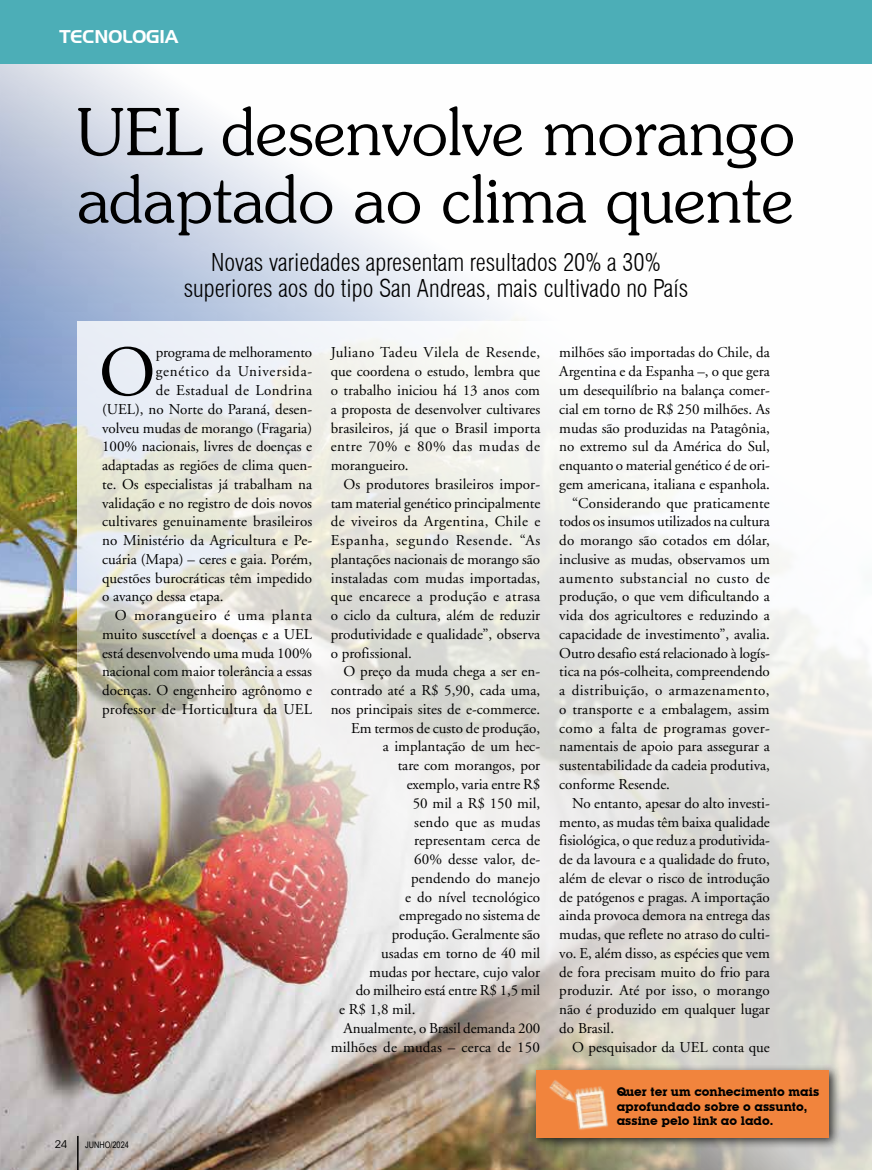
<style>
.page{position:relative;width:872px;height:1170px;background:#fff}
.page>*{position:absolute;margin:0;border:0;box-sizing:border-box;transform-origin:0 0}
.t1{font:71.55px "Adobe Garamond";color:#000}
.t2{font:300 64.5px/67.5px "Souvenir";color:#000}
.t3{font:300 condensed 24px/25.5px "Swiss 721 BT";color:#000;text-align:center}
.t4{font:18px "Aero Regular SWFTE";color:#fff}
.t5{font:15px/18.8px "Adobe Garamond";color:#000;text-align:justify}
.t6{font:15px "Adobe Garamond";letter-spacing:.03em;color:#000}
.t7{font:15px "Adobe Garamond";letter-spacing:.02em;color:#000}
.t8{font:15px "Adobe Garamond";letter-spacing:.025em;color:#000}
.t9{font:15px "Adobe Garamond";letter-spacing:.055em;color:#000}
.t10{font:15px "Adobe Garamond";letter-spacing:.05em;color:#000}
.t11{font:700 12px/14.5px "Lubalin Graph IT Cby BT";color:#000}
.t12{font:100 12px "Avant Garde";color:#000}
.t13{font:9px "Arial Narrow";color:#000}
</style>
<div class="page">
<img style="left:0;top:63px;width:872px;height:1106px">
<img style="left:77px;top:321px;width:795px;height:848px">
<hr style="left:77px;top:1135px;width:2px;height:34px;background:#000">
<div style="left:0;top:0;width:872px;height:63px;background:#4caeb7"></div>
<div style="left:530px;top:1064px;width:311px;height:85px;background:#000;opacity:.75"></div>
<div style="left:536px;top:1070px;width:293px;height:67px;background:#f1843d"></div>
<img style="left:549px;top:1080px;width:60px;height:50px">
<p class="t4" style="left:59px;top:25px;width:120px">TECNOLOGIA</p>
<h2 class="t2" style="left:76px;top:97px;width:720px">UEL desenvolve morango adaptado ao clima quente</h2>
<h3 class="t3" style="left:184px;top:250px;width:506px">Novas variedades apresentam resultados 20% a 30% superiores aos do tipo San Andreas, mais cultivado no País</h3>
<h1 class="t1" style="left:99px;top:334px;width:58px">O</h1>
<p class="t5" style="left:156px;top:344px;width:158px">programa de melhoramento</p>
<p class="t10" style="left:156px;top:363px;width:158px">genético da Universida-</p>
<p class="t6" style="left:156px;top:382px;width:158px">de Estadual de Londrina</p>
<p class="t5" style="left:102px;top:400px;width:211px">(UEL), no Norte do Paraná, desen-</p>
<p class="t5" style="left:102px;top:419px;width:211px">volveu mudas de morango (Fragaria)</p>
<p class="t5" style="left:102px;top:437px;width:212px">100% nacionais, livres de doenças e</p>
<p class="t5" style="left:102px;top:456px;width:211px">adaptadas as regiões de clima quen-</p>
<p class="t5" style="left:102px;top:475px;width:212px">te. Os especialistas já trabalham na</p>
<p class="t5" style="left:102px;top:494px;width:211px">validação e no registro de dois novos</p>
<p class="t5" style="left:102px;top:512px;width:212px">cultivares genuinamente brasileiros</p>
<p class="t5" style="left:102px;top:531px;width:211px">no Ministério da Agricultura e Pe-</p>
<p class="t5" style="left:102px;top:550px;width:211px">cuária (Mapa) – ceres e gaia. Porém,</p>
<p class="t5" style="left:102px;top:569px;width:212px">questões burocráticas têm impedido</p>
<p class="t5" style="left:102px;top:587px;width:123px">o avanço dessa etapa.</p>
<p class="t9" style="left:115px;top:607px;width:199px">O morangueiro é uma planta</p>
<p class="t5" style="left:102px;top:625px;width:211px">muito suscetível a doenças e a UEL</p>
<p class="t5" style="left:102px;top:644px;width:211px">está desenvolvendo uma muda 100%</p>
<p class="t5" style="left:102px;top:662px;width:212px">nacional com maior tolerância a essas</p>
<p class="t5" style="left:102px;top:681px;width:212px">doenças. O engenheiro agrônomo e</p>
<p class="t5" style="left:102px;top:700px;width:211px">professor de Horticultura da UEL</p>
<p class="t5" style="left:331px;top:344px;width:211px">Juliano Tadeu Vilela de Resende, que coordena o estudo, lembra que o trabalho iniciou há 13 anos com a proposta de desenvolver cultivares brasileiros, já que o Brasil importa entre 70% e 80% das mudas de morangueiro.</p>
<p class="t5" style="left:331px;top:475px;width:211px;text-indent:13px">Os produtores brasileiros impor&shy;tam material genético principalmente de viveiros da Argentina, Chile e Espanha, segundo Resende. “As plantações nacionais de morango são instaladas com mudas importadas, que encarece a produção e atrasa o ciclo da cultura, além de reduzir produtividade e qualidade”, observa o profissional.</p>
<p class="t5" style="left:343px;top:662px;width:198px">O preço da muda chega a ser en-</p>
<p class="t5" style="left:331px;top:681px;width:211px">contrado até a R$ 5,90, cada uma,</p>
<p class="t5" style="left:331px;top:700px;width:211px">nos principais sites de e-commerce.</p>
<p class="t5" style="left:351px;top:719px;width:190px">Em termos de custo de produção,</p>
<p class="t5" style="left:383px;top:737px;width:159px">a implantação de um hec-</p>
<p class="t5" style="left:398px;top:756px;width:144px">tare com morangos, por</p>
<p class="t5" style="left:407px;top:775px;width:135px">exemplo, varia entre R$</p>
<p class="t5" style="left:413px;top:794px;width:129px">50 mil a R$ 150 mil,</p>
<p class="t7" style="left:414px;top:813px;width:128px">sendo que as mudas</p>
<p class="t5" style="left:414px;top:831px;width:127px">representam cerca de</p>
<p class="t5" style="left:414px;top:850px;width:128px">60% desse valor, de-</p>
<p class="t5" style="left:411px;top:869px;width:131px">pendendo do manejo</p>
<p class="t5" style="left:405px;top:887px;width:136px">e do nível tecnológico</p>
<p class="t5" style="left:399px;top:906px;width:142px">empregado no sistema de</p>
<p class="t5" style="left:392px;top:925px;width:150px">produção. Geralmente são</p>
<p class="t5" style="left:381px;top:944px;width:160px">usadas em torno de 40 mil</p>
<p class="t5" style="left:369px;top:962px;width:173px">mudas por hectare, cujo valor</p>
<p class="t5" style="left:356px;top:981px;width:186px">do milheiro está entre R$ 1,5 mil</p>
<p class="t5" style="left:339px;top:1000px;width:78px">e R$ 1,8 mil.</p>
<p class="t5" style="left:343px;top:1019px;width:198px">Anualmente, o Brasil demanda 200</p>
<p class="t5" style="left:331px;top:1037px;width:211px">milhões de mudas – cerca de 150</p>
<p class="t12" style="left:55px;top:1138px;width:13px">24</p>
<p class="t13" style="left:85px;top:1138px;width:45px">JUNHO/2024</p>
<p class="t5" style="left:559px;top:344px;width:212px">milhões são importadas do Chile, da</p>
<p class="t5" style="left:559px;top:362px;width:212px">Argentina e da Espanha –, o que gera</p>
<p class="t5" style="left:559px;top:381px;width:212px">um desequilíbrio na balança comer-</p>
<p class="t5" style="left:559px;top:400px;width:212px">cial em torno de R$ 250 milhões. As</p>
<p class="t5" style="left:559px;top:419px;width:212px">mudas são produzidas na Patagônia,</p>
<p class="t5" style="left:559px;top:437px;width:212px">no extremo sul da América do Sul,</p>
<p class="t5" style="left:559px;top:456px;width:212px">enquanto o material genético é de ori-</p>
<p class="t5" style="left:559px;top:475px;width:212px">gem americana, italiana e espanhola.</p>
<p class="t5" style="left:572px;top:494px;width:199px">“Considerando que praticamente</p>
<p class="t5" style="left:559px;top:512px;width:212px">todos os insumos utilizados na cultura</p>
<p class="t5" style="left:559px;top:531px;width:212px">do morango são cotados em dólar,</p>
<p class="t5" style="left:559px;top:550px;width:212px">inclusive as mudas, observamos um</p>
<p class="t6" style="left:559px;top:569px;width:212px">aumento substancial no custo de</p>
<p class="t5" style="left:559px;top:587px;width:212px">produção, o que vem dificultando a</p>
<p class="t5" style="left:559px;top:606px;width:212px">vida dos agricultores e reduzindo a</p>
<p class="t5" style="left:559px;top:625px;width:212px">capacidade de investimento”, avalia.</p>
<p class="t5" style="left:559px;top:644px;width:212px">Outro desafio está relacionado à logís-</p>
<p class="t5" style="left:559px;top:662px;width:212px">tica na pós-colheita, compreendendo</p>
<p class="t8" style="left:559px;top:682px;width:212px">a distribuição, o armazenamento,</p>
<p class="t5" style="left:559px;top:700px;width:212px">o transporte e a embalagem, assim</p>
<p class="t7" style="left:559px;top:719px;width:212px">como a falta de programas gover-</p>
<p class="t5" style="left:559px;top:737px;width:212px">namentais de apoio para assegurar a</p>
<p class="t5" style="left:559px;top:756px;width:212px">sustentabilidade da cadeia produtiva,</p>
<p class="t5" style="left:559px;top:775px;width:112px">conforme Resende.</p>
<p class="t5" style="left:572px;top:794px;width:199px">No entanto, apesar do alto investi-</p>
<p class="t5" style="left:559px;top:812px;width:212px">mento, as mudas têm baixa qualidade</p>
<p class="t5" style="left:559px;top:831px;width:212px">fisiológica, o que reduz a produtivida-</p>
<p class="t5" style="left:559px;top:850px;width:212px">de da lavoura e a qualidade do fruto,</p>
<p class="t5" style="left:559px;top:869px;width:212px">além de elevar o risco de introdução</p>
<p class="t5" style="left:559px;top:887px;width:212px">de patógenos e pragas. A importação</p>
<p class="t5" style="left:559px;top:906px;width:212px">ainda provoca demora na entrega das</p>
<p class="t5" style="left:559px;top:925px;width:212px">mudas, que reflete no atraso do culti-</p>
<p class="t5" style="left:559px;top:944px;width:212px">vo. E, além disso, as espécies que vem</p>
<p class="t5" style="left:559px;top:962px;width:212px">de fora precisam muito do frio para</p>
<p class="t5" style="left:559px;top:981px;width:212px">produzir. Até por isso, o morango</p>
<p class="t5" style="left:559px;top:1000px;width:212px">não é produzido em qualquer lugar</p>
<p class="t5" style="left:559px;top:1019px;width:56px">do Brasil.</p>
<p class="t5" style="left:572px;top:1037px;width:199px">O pesquisador da UEL conta que</p>
<p class="t11" style="left:616px;top:1084px;width:204px">Quer ter um conhecimento mais aprofundado sobre o assunto, assine pelo link ao lado.</p>
</div>
